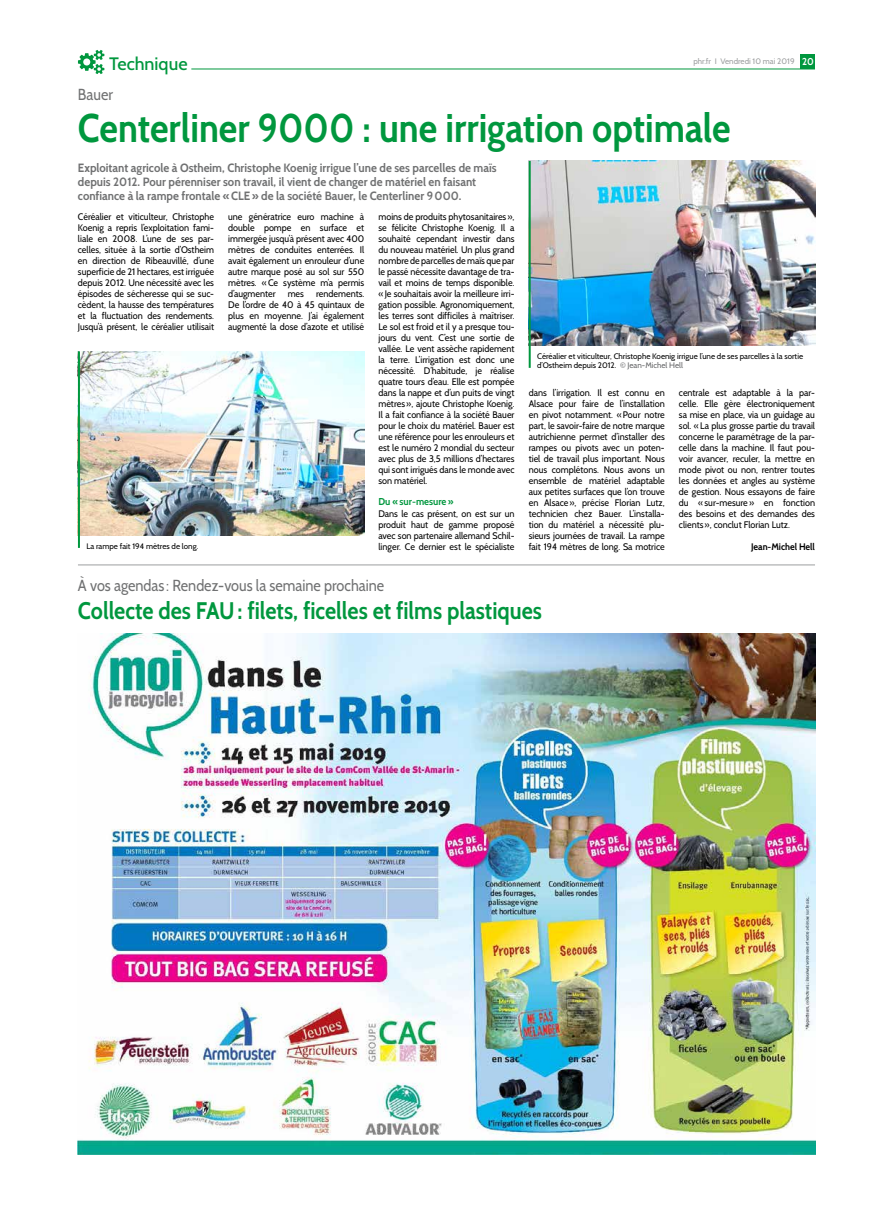
<style>
.page{position:relative;width:893px;height:1205px;background:#fff}
.page>*{position:absolute;margin:0;border:0;box-sizing:border-box;transform-origin:0 0}
.t1{font:700 40px "Cabin";color:#00973e;scale:.9 1}
.t2{font:700 24px "Cabin";color:#00973e;scale:.9 1}
.t3{font:500 18px "Cabin";color:#00973e}
.t4{font:16px "Cabin";color:#707172;scale:.9 1}
.t5{font:700 12px/14px "Cabin";color:#707172;scale:.95 1}
.t6{font:700 10px "Cabin";color:#00973e;scale:.95 1}
.t7{font:9.5px/11px "Cabin";color:#000;text-align:justify;scale:.95 1}
.t8{font:700 9.5px "Cabin";color:#000;scale:.95 1}
.t9{font:8px/9.6px "Cabin";color:#000}
.t10{font:8px "Cabin";color:#9c9e9f}
.s1{font-weight:700;font-size:10px;color:#fff}
.s2{color:#646567}
</style>
<div class="page">
<hr style="left:191px;top:68px;width:624px;height:1px;background:#00973e">
<svg style="left:78px;top:50px;width:26px;height:24px"></svg>
<div style="left:801px;top:55px;width:14px;height:14px;background:#00973e"></div>
<img style="left:80px;top:351px;width:284px;height:185px">
<hr style="left:78px;top:351px;width:2px;height:197px;background:#00973e">
<img style="left:531px;top:161px;width:284px;height:184px">
<hr style="left:529px;top:161px;width:2px;height:207px;background:#00973e">
<img style="left:78px;top:633px;width:737px;height:521px">
<hr style="left:78px;top:565px;width:737px;height:1px;background:#9c9e9f">
<h3 class="t3" style="left:109px;top:52px;width:80px">Technique</h3>
<p class="t10" style="left:693px;top:57px;width:122px">phr.fr I Vendredi 10 mai 2019 <span class="s1">20</span></p>
<h3 class="t4" style="left:78px;top:84px;width:40px">Bauer</h3>
<h1 class="t1" style="left:78px;top:104px;width:727px">Centerliner 9000 : une irrigation optimale</h1>
<p class="t5" style="left:78px;top:161px;width:442px">Exploitant agricole à Ostheim, Christophe Koenig irrigue l’une de ses parcelles de maïs depuis 2012. Pour pérenniser son travail, il vient de changer de matériel en faisant confiance à la rampe frontale «CLE» de la société Bauer, le Centerliner 9000.</p>
<p class="t7" style="left:78px;top:211px;width:145px">Céréalier et viticulteur, Christophe Koenig a repris l’exploitation fami&shy;liale en 2008. L’une de ses par&shy;celles, située à la sortie d’Ostheim en direction de Ribeauvillé, d’une superficie de 21 hectares, est irriguée depuis 2012. Une nécessité avec les épisodes de sécheresse qui se suc&shy;cèdent, la hausse des températures et la fluctuation des rendements.<br>Jusqu’à présent, le céréalier utilisait</p>
<p class="t7" style="left:228px;top:211px;width:145px">une génératrice euro machine à double pompe en surface et immergée jusqu’à présent avec 400 mètres de conduites enterrées. Il avait également un enrouleur d’une autre marque posé au sol sur 550 mètres. «Ce système m’a permis d’augmenter</p>
<p class="t7" style="left:378px;top:211px;width:145px">moins de produits phytosanitaires», se félicite Christophe Koenig. Il a souhaité cependant investir dans du nouveau matériel. Un plus grand nombre de parcelles de maïs que par le passé nécessite davantage de tra&shy;vail et moins de temps disponible. «Je souhaitais avoir la meilleure irri&shy;gation possible. Agronomiquement, les terres sont difficiles à maîtriser.<br>Le sol est froid et il y a presque tou&shy;jours du vent. C’est une sortie de vallée. Le vent assèche rapidement la terre. L’irrigation est donc une nécessité. D’habitude, je réalise quatre tours d’eau. Elle est pompée dans la nappe et d’un puits de vingt mètres», ajoute Christophe Koenig.<br>Il a fait confiance à la société Bauer pour le choix du matériel. Bauer est une référence pour les enrouleurs et est le numéro 2 mondial du secteur avec plus de 3,5 millions d’hectares qui sont irrigués dans le monde avec son matériel.</p>
<p class="t6" style="left:378px;top:495px;width:80px">Du «sur-mesure»</p>
<p class="t7" style="left:378px;top:508px;width:145px">Dans le cas présent, on est sur un produit haut de gamme proposé avec son partenaire allemand Schil&shy;linger. Ce dernier est le spécialiste</p>
<p class="t7" style="left:228px;top:288px;width:145px;text-indent:88px">rendements.<br>De l’ordre de 40 à 45 quintaux de plus en moyenne. J’ai également augmenté la dose d’azote et utilisé</p>
<p class="t7" style="left:288px;top:288px;width:19px">mes</p>
<p class="t9" style="left:86px;top:541px;width:113px">La rampe fait 194 mètres de long.</p>
<p class="t9" style="left:537px;top:351px;width:267px">Céréalier et viticulteur, Christophe Koenig irrigue l’une de ses parcelles à la sortie d’Ostheim depuis 2012. <span class="s2">© Jean-Michel Hell</span></p>
<p class="t7" style="left:529px;top:387px;width:145px">dans l’irrigation. Il est connu en Alsace pour faire de l’installation en pivot notamment. «Pour notre part, le savoir-faire de notre marque autrichienne permet d’installer des rampes ou pivots avec un poten&shy;tiel de travail plus important. Nous nous complétons. Nous avons un ensemble de matériel adaptable aux petites surfaces que l’on trouve en Alsace», précise Florian Lutz, technicien chez Bauer. L’installa&shy;tion du matériel a nécessité plu&shy;sieurs journées de travail. La rampe fait 194 mètres de long. Sa motrice</p>
<p class="t7" style="left:679px;top:387px;width:145px">centrale est adaptable à la par&shy;celle. Elle gère électroniquement sa mise en place, via un guidage au sol. «La plus grosse partie du travail concerne le paramétrage de la par&shy;celle dans la machine. Il faut pou&shy;voir avancer, reculer, la mettre en mode pivot ou non, rentrer toutes les données et angles au système de gestion. Nous essayons de faire du «sur-mesure» en fonction des besoins et des demandes des clients», conclut Florian Lutz.</p>
<p class="t8" style="left:751px;top:541px;width:69px">Jean-Michel Hell</p>
<h3 class="t4" style="left:78px;top:575px;width:342px">À vos agendas : Rendez-vous la semaine prochaine</h3>
<h2 class="t2" style="left:78px;top:596px;width:517px">Collecte des FAU: filets, ficelles et films plastiques</h2>
</div>
